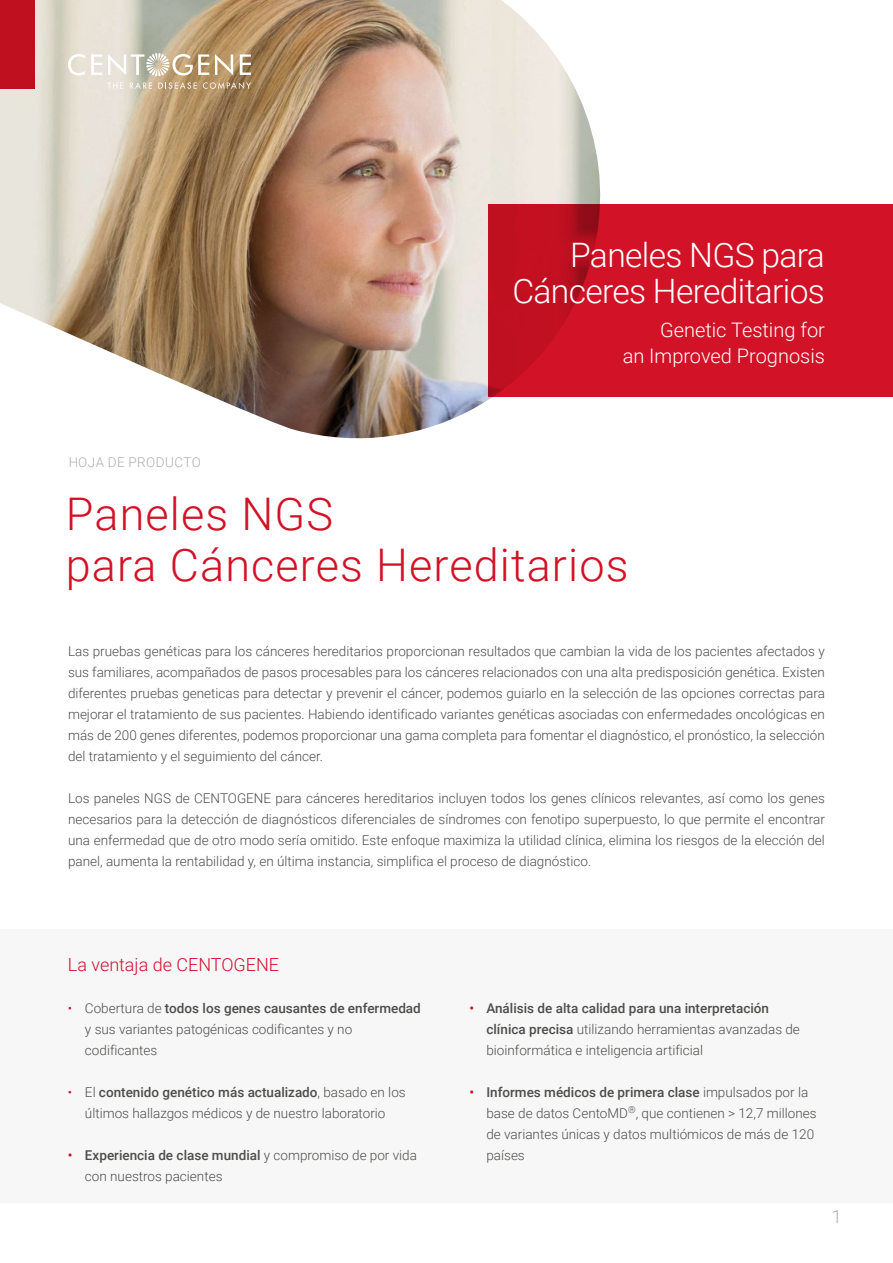
<style>
.page{position:relative;width:893px;height:1263px;background:#fff}
.page>*{position:absolute;margin:0;border:0;box-sizing:border-box;transform-origin:0 0}
.t1{font:300 45px/51px "Roboto";letter-spacing:.025em;color:#d21226}
.t2{font:300 33.6px/35.8px "Roboto";letter-spacing:-.02em;color:#fff;text-align:right}
.t3{font:300 19.95px/25.3px "Roboto";color:#fff;text-align:right}
.t4{font:300 18px "Roboto";color:#d41030}
.t5{font:300 18px "Roboto";color:#aeaeae}
.t6{font:300 13.5px/21px "Roboto";color:#4d4d4c}
.t7{font:300 13.5px "Roboto";letter-spacing:.035em;color:#aeaeae}
.s1{color:#d21226}
.s2{font-weight:500}
.s3{font-weight:500;color:#d21226}
</style>
<div class="page">
<img style="left:0;top:0;width:601px;height:439px">
<div style="left:0;top:0;width:34px;height:89px;background:#bf1020"></div>
<div style="left:489px;top:204px;width:404px;height:193px;background:linear-gradient(to right,#c51122,#d71327)"></div>
<svg style="left:68px;top:54px;width:17px;height:21px"></svg>
<svg style="left:91px;top:54px;width:11px;height:21px"></svg>
<svg style="left:108px;top:53px;width:101px;height:23px"></svg>
<svg style="left:215px;top:54px;width:18px;height:21px"></svg>
<svg style="left:240px;top:54px;width:11px;height:21px"></svg>
<svg style="left:107px;top:83px;width:16px;height:6px"></svg>
<svg style="left:130px;top:82px;width:22px;height:7px"></svg>
<svg style="left:158px;top:82px;width:39px;height:7px"></svg>
<svg style="left:203px;top:82px;width:48px;height:7px"></svg>
<div style="left:0;top:929px;width:893px;height:273px;background:#f7f7f7"></div>
<h2 class="t2" style="left:512px;top:235px;width:314px">Paneles NGS para<br>Cánceres Hereditarios</h2>
<h3 class="t3" style="left:623px;top:317px;width:204px">Genetic Testing for<br>an Improved Prognosis</h3>
<p class="t7" style="left:68px;top:453px;width:134px">HOJA DE PRODUCTO</p>
<h1 class="t1" style="left:66px;top:487px;width:564px">Paneles NGS<br>para Cánceres Hereditarios</h1>
<p class="t6" style="left:68px;top:640px;width:758px;text-align:justify">Las pruebas genéticas para los cánceres hereditarios proporcionan resultados que cambian la vida de los pacientes afectados y sus familiares, acompañados de pasos procesables para los cánceres relacionados con una alta predisposición genética. Existen diferentes pruebas geneticas para detectar y prevenir el cáncer, podemos guiarlo en la selección de las opciones correctas para mejorar el tratamiento de sus pacientes. Habiendo identificado variantes genéticas asociadas con enfermedades oncológicas en más de 200 genes diferentes, podemos proporcionar una gama completa para fomentar el diagnóstico, el pronóstico, la selección del tratamiento y el seguimiento del cáncer.</p>
<p class="t6" style="left:68px;top:787px;width:758px;text-align:justify">Los paneles NGS de CENTOGENE para cánceres hereditarios incluyen todos los genes clínicos relevantes, así como los genes necesarios para la detección de diagnósticos diferenciales de síndromes con fenotipo superpuesto, lo que permite el encontrar una enfermedad que de otro modo sería omitido. Este enfoque maximiza la utilidad clínica, elimina los riesgos de la elección del panel, aumenta la rentabilidad y, en última instancia, simplifica el proceso de diagnóstico.</p>
<h3 class="t4" style="left:68px;top:952px;width:213px">La ventaja de CENTOGENE</h3>
<p class="t6" style="left:85px;top:997px;width:337px;text-indent:-17px"><span class="s1">•</span> Cobertura de <span class="s2">todos los genes causantes de enfermedad </span>y sus variantes patogénicas codificantes y no codificantes</p>
<p class="t6" style="left:68px;top:1081px;width:339px;text-align:center"><span class="s1">•</span> El <span class="s2">contenido genético más actualizado</span>, basado en los últimos hallazgos médicos y de nuestro laboratorio</p>
<p class="t6" style="left:85px;top:1144px;width:334px;text-indent:-17px"><span class="s3">•</span> <span class="s2">Experiencia de clase mundial</span> y compromiso de por vida con nuestros pacientes</p>
<p class="t6" style="left:486px;top:997px;width:315px;text-indent:-17px"><span class="s3">•</span> <span class="s2">Análisis de alta calidad para una interpretación clínica precisa</span> utilizando herramientas avanzadas de bioinformática e inteligencia artificial</p>
<p class="t6" style="left:486px;top:1081px;width:332px;text-indent:-17px"><span class="s3">•</span> <span class="s2">Informes médicos de primera clase</span> impulsados por la base de datos CentoMD<sup>®</sup>, que contienen &gt; 12,7 millones de variantes únicas y datos multiómicos de más de 120 países</p>
<h3 class="t5" style="left:832px;top:1204px;width:11px">1</h3>
</div>
